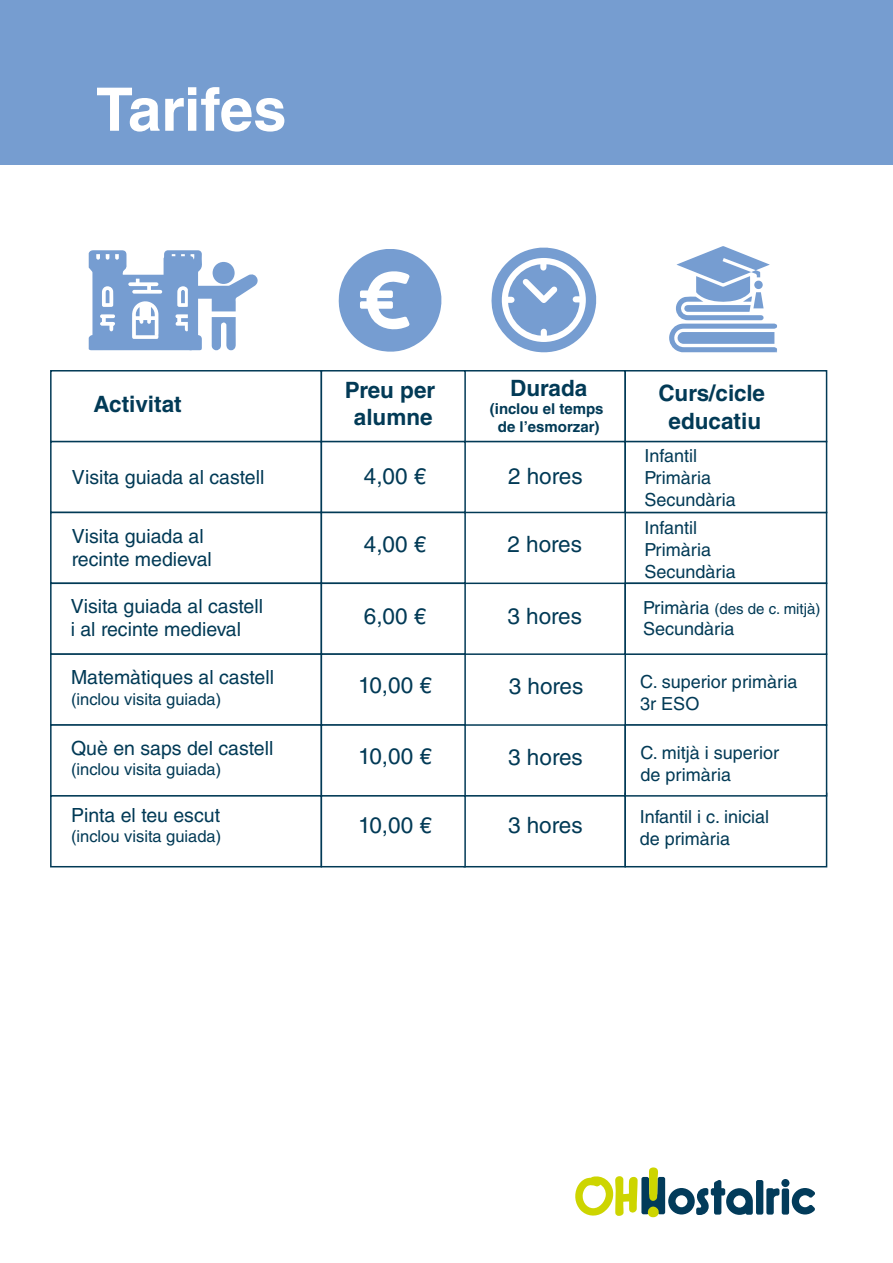
<style>
.page{position:relative;width:893px;height:1263px;background:#fff}
.page>*{position:absolute;margin:0;border:0;box-sizing:border-box;transform-origin:0 0}
.t1{font:700 60px "Helvetica LT Std";letter-spacing:-.005em;color:#fff}
.t2{font:22.65px "Helvetica LT Std";color:#023a56}
.t3{font:22.5px "Helvetica LT Std";color:#023a56}
.t4{font:700 22.5px/28.5px "Helvetica LT Std";color:#023a56;text-align:center}
.t5{font:19.5px/23.4px "Helvetica LT Std";color:#023a56}
.t6{font:18px/21.6px "Helvetica LT Std";color:#023a56}
.t7{font:16.5px "Helvetica LT Std";color:#023a56}
.t8{font:700 15px/18px "Helvetica LT Std";color:#023a56;text-align:center}
.t9{font:15px "Helvetica LT Std";color:#023a56}
.s1{font-size:18px}
</style>
<div class="page">
<div style="left:50px;top:370px;width:272px;height:72px;background:#fff;border:2px solid #023a56"></div>
<div style="left:50px;top:441px;width:272px;height:72px;background:#fff;border:2px solid #023a56"></div>
<div style="left:50px;top:512px;width:272px;height:72px;background:#fff;border:2px solid #023a56"></div>
<div style="left:50px;top:582px;width:272px;height:73px;background:#fff;border:2px solid #023a56"></div>
<div style="left:50px;top:653px;width:272px;height:73px;background:#fff;border:2px solid #023a56"></div>
<div style="left:624px;top:653px;width:203px;height:73px;background:#fff;border:2px solid #023a56"></div>
<div style="left:50px;top:724px;width:272px;height:73px;background:#fff;border:2px solid #023a56"></div>
<div style="left:50px;top:795px;width:272px;height:72px;background:#fff;border:2px solid #023a56"></div>
<div style="left:463px;top:370px;width:163px;height:72px;background:#fff;border:2px solid #023a56"></div>
<div style="left:463px;top:441px;width:163px;height:72px;background:#fff;border:2px solid #023a56"></div>
<div style="left:463px;top:582px;width:163px;height:73px;background:#fff;border:2px solid #023a56"></div>
<div style="left:463px;top:724px;width:163px;height:73px;background:#fff;border:2px solid #023a56"></div>
<div style="left:463px;top:795px;width:163px;height:72px;background:#fff;border:2px solid #023a56"></div>
<div style="left:624px;top:793px;width:203px;height:74px;background:#fff;border:2px solid #023a56"></div>
<div style="left:624px;top:370px;width:203px;height:72px;background:#fff;border:2px solid #023a56"></div>
<div style="left:624px;top:441px;width:203px;height:72px;background:#fff;border:2px solid #023a56"></div>
<div style="left:624px;top:582px;width:203px;height:73px;background:#fff;border:2px solid #023a56"></div>
<div style="left:624px;top:724px;width:203px;height:73px;background:#fff;border:2px solid #023a56"></div>
<div style="left:321px;top:370px;width:145px;height:72px;background:#fff;border:2px solid #023a56"></div>
<div style="left:321px;top:441px;width:145px;height:72px;background:#fff;border:2px solid #023a56"></div>
<div style="left:321px;top:512px;width:145px;height:72px;background:#fff;border:2px solid #023a56"></div>
<div style="left:321px;top:582px;width:145px;height:73px;background:#fff;border:2px solid #023a56"></div>
<div style="left:321px;top:653px;width:145px;height:73px;background:#fff;border:2px solid #023a56"></div>
<div style="left:321px;top:724px;width:145px;height:73px;background:#fff;border:2px solid #023a56"></div>
<div style="left:321px;top:795px;width:145px;height:72px;background:#fff;border:2px solid #023a56"></div>
<div style="left:781px;top:1179px;width:8px;height:8px;background:#023b5a;border-radius:50%"></div>
<div style="left:756px;top:1180px;width:7px;height:34px;background:#023b5a;border-radius:2px"></div>
<svg style="left:766px;top:1188px;width:13px;height:26px"></svg>
<div style="left:782px;top:1188px;width:7px;height:26px;background:#023b5a;border-radius:2px"></div>
<svg style="left:792px;top:1188px;width:23px;height:26px"></svg>
<svg style="left:575px;top:1167px;width:178px;height:50px"></svg>
<div style="left:0;top:0;width:893px;height:165px;background:#769dd0"></div>
<svg style="left:669px;top:246px;width:108px;height:106px"></svg>
<svg style="left:491px;top:248px;width:105px;height:105px"></svg>
<svg style="left:338px;top:249px;width:103px;height:103px"></svg>
<svg style="left:89px;top:250px;width:169px;height:100px"></svg>
<div style="left:213px;top:262px;width:22px;height:22px;background:#769dd1;border-radius:50%"></div>
<h1 class="t1" style="left:96px;top:73px;width:192px">Tarifes</h1>
<p class="t4" style="left:93px;top:389px;width:90px">Activitat</p>
<p class="t4" style="left:345px;top:377px;width:92px;line-height:27px">Preu per alumne</p>
<p class="t4" style="left:510px;top:373px;width:79px">Durada</p>
<p class="t8" style="left:490px;top:399px;width:115px">(inclou el temps de l’esmorzar)</p>
<p class="t5" style="left:72px;top:465px;width:194px">Visita guiada al castell</p>
<p class="t3" style="left:508px;top:463px;width:76px">2 hores</p>
<p class="t2" style="left:364px;top:462px;width:64px">4,00 €</p>
<p class="t5" style="left:72px;top:524px;width:142px">Visita guiada al recinte medieval</p>
<p class="t5" style="left:71px;top:594px;width:194px">Visita guiada al castell i al recinte medieval</p>
<p class="t5" style="left:71px;top:665px;width:204px">Matemàtiques al castell</p>
<p class="t7" style="left:71px;top:690px;width:152px">(inclou visita guiada)</p>
<p class="t5" style="left:71px;top:736px;width:204px">Què en saps del castell</p>
<p class="t7" style="left:71px;top:759px;width:152px">(inclou visita guiada)</p>
<p class="t5" style="left:71px;top:803px;width:150px">Pinta el teu escut</p>
<p class="t7" style="left:71px;top:826px;width:152px">(inclou visita guiada)</p>
<p class="t3" style="left:364px;top:531px;width:64px">4,00 €</p>
<p class="t3" style="left:507px;top:531px;width:76px">2 hores</p>
<p class="t3" style="left:364px;top:603px;width:64px">6,00 €</p>
<p class="t3" style="left:507px;top:603px;width:76px">3 hores</p>
<p class="t3" style="left:358px;top:672px;width:75px">10,00 €</p>
<p class="t3" style="left:509px;top:673px;width:76px">3 hores</p>
<p class="t3" style="left:358px;top:743px;width:75px">10,00 €</p>
<p class="t3" style="left:508px;top:744px;width:76px">3 hores</p>
<p class="t3" style="left:358px;top:812px;width:75px">10,00 €</p>
<p class="t3" style="left:508px;top:812px;width:76px">3 hores</p>
<p class="t4" style="left:658px;top:378px;width:108px">Curs/cicle educatiu</p>
<p class="t6" style="left:644px;top:445px;width:93px">Infantil<br>Primària<br>Secundària</p>
<p class="t6" style="left:645px;top:517px;width:93px">Infantil<br>Primària<br>Secundària</p>
<p class="t9" style="left:643px;top:600px;width:179px"><span class="s1">Primària</span> (des de c. mitjà)</p>
<p class="t6" style="left:643px;top:618px;width:93px">Secundària</p>
<p class="t6" style="left:640px;top:671px;width:159px">C. superior primària<br>3r ESO</p>
<p class="t6" style="left:640px;top:742px;width:140px">C. mitjà i superior de primària</p>
<p class="t6" style="left:640px;top:806px;width:131px">Infantil i c. inicial de primària</p>
</div>
